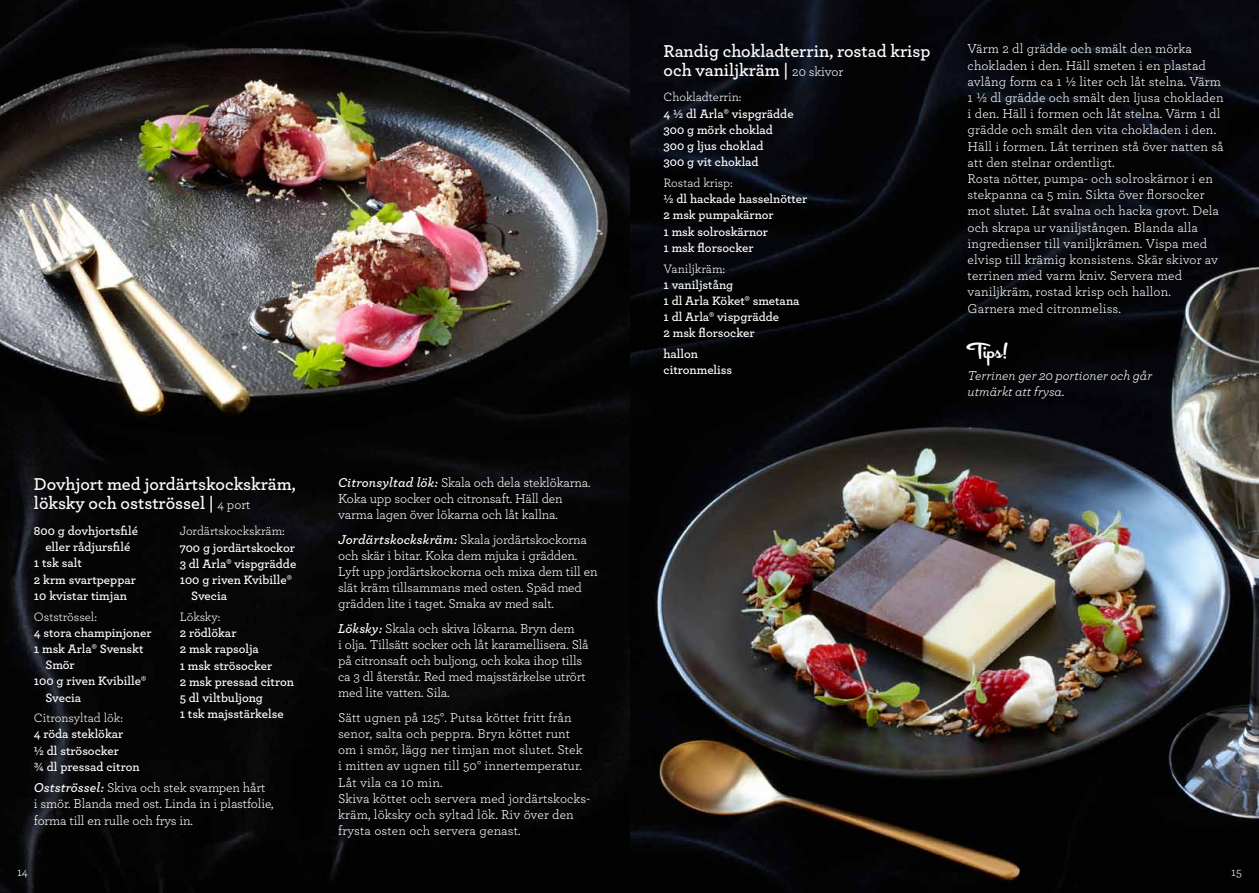
<style>
.page{position:relative;width:1259px;height:893px;background:#fff}
.page>*{position:absolute;margin:0;border:0;box-sizing:border-box;transform-origin:0 0}
.t1{font:22.5px "Cocktail Shaker";color:#fff}
.t2{font:600 18px/18.8px "Archer";color:#fff}
.t3{font:13.5px/16.2px "Archer";color:#fff}
.t4{font:italic 13.5px/16.2px "Archer";color:#fff}
.t5{font:600 12.75px/16.2px "Archer";color:#fff}
.t6{font:12.75px "Archer";color:#fff}
.t7{font:12.3px "Archer";color:#fff}
.s1{font-weight:400;font-size:13.5px}
.s2{font-weight:600;font-style:italic}
</style>
<div class="page">
<img style="left:629px;top:0;width:630px;height:893px">
<img style="left:0;top:0;width:629px;height:893px">
<h2 class="t2" style="left:34px;top:474px;width:263px">Dovhjort med jordärtskockskräm, löksky och ostströssel | <span class="s1">4 port</span></h2>
<p class="t5" style="left:34px;top:522px;width:106px">800 g dovhjortsfilé</p>
<p class="t5" style="left:45px;top:538px;width:86px">eller rådjursfilé</p>
<p class="t5" style="left:34px;top:554px;width:49px">1 tsk salt</p>
<p class="t5" style="left:34px;top:570px;width:103px">2 krm svartpeppar</p>
<p class="t5" style="left:34px;top:587px;width:94px">10 kvistar timjan</p>
<p class="t6" style="left:34px;top:607px;width:64px">Ostströssel:</p>
<p class="t5" style="left:34px;top:624px;width:119px">4 stora champinjoner</p>
<p class="t5" style="left:34px;top:640px;width:111px">1 msk Arla® Svenskt</p>
<p class="t5" style="left:45px;top:656px;width:31px">Smör</p>
<p class="t5" style="left:34px;top:672px;width:114px">100 g riven Kvibille®</p>
<p class="t5" style="left:45px;top:688px;width:37px">Svecia</p>
<p class="t6" style="left:34px;top:709px;width:90px">Citronsyltad lök:</p>
<p class="t5" style="left:34px;top:725px;width:107px">4 röda steklökar<br>½ dl strösocker<br>¾ dl pressad citron</p>
<p class="t3" style="left:34px;top:779px;width:241px"><span class="s2">Ostströssel:</span> Skiva och stek svampen hårt<br>i smör. Blanda med ost. Linda in i plastfolie, forma till en rulle och frys in.</p>
<p class="t6" style="left:180px;top:522px;width:107px">Jordärtskockskräm:</p>
<p class="t5" style="left:180px;top:538px;width:117px">700 g jordärtskockor</p>
<p class="t5" style="left:180px;top:555px;width:118px">3 dl Arla® vispgrädde</p>
<p class="t5" style="left:180px;top:571px;width:114px">100 g riven Kvibille®</p>
<p class="t5" style="left:191px;top:587px;width:37px">Svecia</p>
<p class="t6" style="left:180px;top:608px;width:42px">Löksky:</p>
<p class="t5" style="left:180px;top:624px;width:116px">2 rödlökar<br>2 msk rapsolja<br>1 msk strösocker<br>2 msk pressad citron<br>5 dl viltbuljong<br>1 tsk majsstärkelse</p>
<p class="t3" style="left:338px;top:474px;width:254px"><span class="s2">Citronsyltad lök:</span> Skala och dela steklökarna.<br>Koka upp socker och citronsaft. Häll den varma lagen över lökarna och låt kallna.</p>
<p class="t3" style="left:338px;top:530px;width:261px"><span class="s2">Jordärtskockskräm:</span> Skala jordärtskockorna och skär i bitar. Koka dem mjuka i grädden.<br>Lyft upp jordärtskockorna och mixa dem till en slät kräm tillsammans med osten. Späd med grädden lite i taget. Smaka av med salt.</p>
<p class="t3" style="left:338px;top:619px;width:252px"><span class="s2">Löksky:</span> Skala och skiva lökarna. Bryn dem<br>i olja. Tillsätt socker och låt karamellisera. Slå på citronsaft och buljong, och koka ihop tills ca 3 dl återstår. Red med majsstärkelse utrört med lite vatten. Sila.</p>
<p class="t3" style="left:338px;top:708px;width:253px">Sätt ugnen på 125°. Putsa köttet fritt från senor, salta och peppra. Bryn köttet runt om i smör, lägg ner timjan mot slutet. Stek<br>i mitten av ugnen till 50° innertemperatur.<br>Låt vila ca 10 min.<br>Skiva köttet och servera med jordärtskocks&shy;kräm, löksky och syltad lök. Riv över den frysta osten och servera genast.</p>
<h2 class="t2" style="left:663px;top:40px;width:268px">Randig chokladterrin, rostad krisp och vaniljkräm | <span class="s1">20 skivor</span></h2>
<p class="t6" style="left:663px;top:88px;width:79px">Chokladterrin:</p>
<p class="t5" style="left:663px;top:105px;width:132px">4 ½ dl Arla® vispgrädde<br>300 g mörk choklad<br>300 g ljus choklad<br>300 g vit choklad</p>
<p class="t6" style="left:663px;top:174px;width:71px">Rostad krisp:</p>
<p class="t5" style="left:663px;top:190px;width:145px">½ dl hackade hasselnötter<br>2 msk pumpakärnor<br>1 msk solroskärnor<br>1 msk florsocker</p>
<p class="t6" style="left:663px;top:259px;width:63px">Vaniljkräm:</p>
<p class="t5" style="left:663px;top:276px;width:137px">1 vaniljstång<br>1 dl Arla Köket® smetana<br>1 dl Arla® vispgrädde<br>2 msk florsocker</p>
<p class="t5" style="left:663px;top:345px;width:70px">hallon citronmeliss</p>
<p class="t3" style="left:967px;top:40px;width:258px">Värm 2 dl grädde och smält den mörka chokladen i den. Häll smeten i en plastad avlång form ca 1 ½ liter och låt stelna. Värm 1 ½ dl grädde och smält den ljusa chokladen i den. Häll i formen och låt stelna. Värm 1 dl grädde och smält den vita chokladen i den.<br>Häll i formen. Låt terrinen stå över natten så att den stelnar ordentligt.<br>Rosta nötter, pumpa- och solroskärnor i en stekpanna ca 5 min. Sikta över florsocker mot slutet. Låt svalna och hacka grovt. Dela och skrapa ur vaniljstången. Blanda alla ingredienser till vaniljkrämen. Vispa med elvisp till krämig konsistens. Skär skivor av terrinen med varm kniv. Servera med vaniljkräm, rostad krisp och hallon.<br>Garnera med citronmeliss.</p>
<h1 class="t1" style="left:967px;top:338px;width:41px">Tips!</h1>
<p class="t4" style="left:967px;top:366px;width:186px">Terrinen ger 20 portioner och går utmärkt att frysa.</p>
<p class="t7" style="left:17px;top:863px;width:12px">14</p>
<p class="t7" style="left:1231px;top:863px;width:12px">15</p>
</div>
